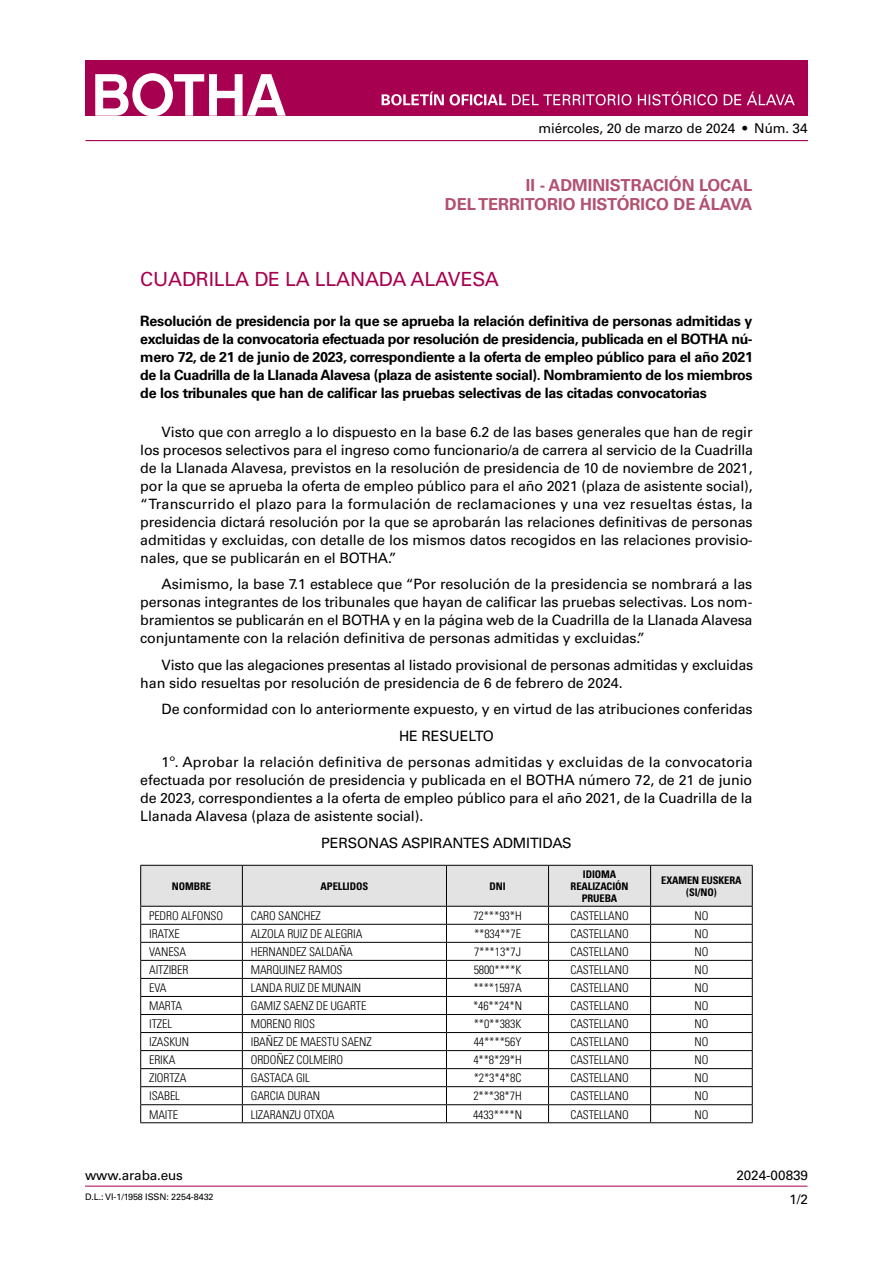
<style>
.page{position:relative;width:893px;height:1263px;background:#fff}
.page>*{position:absolute;margin:0;border:0;box-sizing:border-box;transform-origin:0 0}
._1_1_ANUNCIANTE_un_n{font:19.5px "Univers LT Std";letter-spacing:-.01em;color:#a80050}
._0_SECCION_II{font:700 16.5px/19.8px "Univers LT Std";color:#b25170;text-align:right}
._4_2_ROMAN_CENTRADO{font:14.25px/18px "Univers LT Std";letter-spacing:-.01em;color:#000;text-align:justify}
._2_SUMARIO{font:700 14.25px/18px "Univers LT Std";letter-spacing:-.02em;color:#000;text-align:justify}
.t1{font:13.5px "Univers LT Std";letter-spacing:-.01em;color:#000}
.CUERPO_TABLA_8_IZDA{font:300 condensed 12px "Univers LT Std";letter-spacing:-.01em;color:#000}
.CUERPO_TABLA_8_DCHA{font:300 condensed 12px "Univers LT Std";letter-spacing:-.01em;color:#000}
.CABECERA_TABLA_7_CEN{font:700 condensed 10.5px/12px "Univers LT Std";letter-spacing:-.01em;color:#000;text-align:center}
.t2{font:9px "Univers LT Std";letter-spacing:-.01em;color:#000}
</style>
<div class="page">
<hr style="left:85px;top:1186px;width:722px;height:1px;background:#a80050">
<div style="left:85px;top:60px;width:723px;height:55px;background:#a80050"></div>
<svg style="left:95px;top:73px;width:191px;height:43px"></svg>
<hr style="left:85px;top:140px;width:723px;height:1px;background:#a80050">
<svg style="left:382px;top:92px;width:413px;height:13px"></svg>
<svg style="left:140px;top:865px;width:613px;height:257px"></svg>
<hr style="left:140px;top:1122px;width:102px;height:1px;background:#000">
<hr style="left:242px;top:1122px;width:204px;height:1px;background:#000">
<hr style="left:446px;top:1122px;width:103px;height:1px;background:#000">
<hr style="left:549px;top:1122px;width:102px;height:1px;background:#000">
<hr style="left:651px;top:1122px;width:102px;height:1px;background:#000">
<p class="t1" style="left:538px;top:121px;width:271px">miércoles, 20 de marzo de 2024 • Núm. 34</p>
<p class="_0_SECCION_II" style="left:445px;top:175px;width:309px">II - ADMINISTRACIÓN LOCAL<br>DEL TERRITORIO HISTÓRICO DE ÁLAVA</p>
<p class="_1_1_ANUNCIANTE_un_n" style="left:140px;top:268px;width:360px">CUADRILLA DE LA LLANADA ALAVESA</p>
<p class="_2_SUMARIO" style="left:140px;top:312px;width:614px">Resolución de presidencia por la que se aprueba la relación definitiva de personas admitidas y excluidas de la convocatoria efectuada por resolución de presidencia, publicada en el BOTHA nú&shy;mero 72, de 21 de junio de 2023, correspondiente a la oferta de empleo público para el año 2021 de la Cuadrilla de la Llanada Alavesa (plaza de asistente social). Nombramiento de los miembros de los tribunales que han de calificar las pruebas selectivas de las citadas convocatorias</p>
<p class="_4_2_ROMAN_CENTRADO" style="left:140px;top:423px;width:614px;text-indent:21px">Visto que con arreglo a lo dispuesto en la base 6.2 de las bases generales que han de regir los procesos selectivos para el ingreso como funcionario/a de carrera al servicio de la Cuadrilla de la Llanada Alavesa, previstos en la resolución de presidencia de 10 de noviembre de 2021, por la que se aprueba la oferta de empleo público para el año 2021 (plaza de asistente social), “Transcurrido el plazo para la formulación de reclamaciones y una vez resueltas éstas, la presidencia dictará resolución por la que se aprobarán las relaciones definitivas de personas admitidas y excluidas, con detalle de los mismos datos recogidos en las relaciones provisio&shy;nales, que se publicarán en el BOTHA.”</p>
<p class="_4_2_ROMAN_CENTRADO" style="left:140px;top:575px;width:614px;text-indent:21px">Asimismo, la base 7.1 establece que “Por resolución de la presidencia se nombrará a las personas integrantes de los tribunales que hayan de calificar las pruebas selectivas. Los nom&shy;bramientos se publicarán en el BOTHA y en la página web de la Cuadrilla de la Llanada Alavesa conjuntamente con la relación definitiva de personas admitidas y excluidas.”</p>
<p class="_4_2_ROMAN_CENTRADO" style="left:140px;top:656px;width:614px;text-indent:21px">Visto que las alegaciones presentas al listado provisional de personas admitidas y excluidas han sido resueltas por resolución de presidencia de 6 de febrero de 2024.</p>
<p class="_4_2_ROMAN_CENTRADO" style="left:162px;top:700px;width:593px">De conformidad con lo anteriormente expuesto, y en virtud de las atribuciones conferidas</p>
<p class="_4_2_ROMAN_CENTRADO" style="left:399px;top:727px;width:96px">HE RESUELTO</p>
<p class="_4_2_ROMAN_CENTRADO" style="left:140px;top:753px;width:614px;text-indent:21px">1º. Aprobar la relación definitiva de personas admitidas y excluidas de la convocatoria efectuada por resolución de presidencia y publicada en el BOTHA número 72, de 21 de junio de 2023, correspondientes a la oferta de empleo público para el año 2021, de la Cuadrilla de la Llanada Alavesa (plaza de asistente social).</p>
<p class="_4_2_ROMAN_CENTRADO" style="left:321px;top:834px;width:252px">PERSONAS ASPIRANTES ADMITIDAS</p>
<p class="CABECERA_TABLA_7_CEN" style="left:172px;top:880px;width:41px">NOMBRE</p>
<p class="CABECERA_TABLA_7_CEN" style="left:321px;top:880px;width:49px">APELLIDOS</p>
<p class="CABECERA_TABLA_7_CEN" style="left:489px;top:880px;width:18px">DNI</p>
<p class="CABECERA_TABLA_7_CEN" style="left:571px;top:868px;width:59px">IDIOMA<br>REALIZACIÓN<br>PRUEBA</p>
<p class="CABECERA_TABLA_7_CEN" style="left:661px;top:874px;width:82px">EXAMEN EUSKERA (SI/NO)</p>
<p class="CUERPO_TABLA_8_IZDA" style="left:149px;top:908px;width:75px">PEDRO ALFONSO</p>
<p class="CUERPO_TABLA_8_IZDA" style="left:251px;top:908px;width:72px">CARO SANCHEZ</p>
<p class="CUERPO_TABLA_8_IZDA" style="left:473px;top:908px;width:50px">72***93*H</p>
<p class="CUERPO_TABLA_8_IZDA" style="left:570px;top:908px;width:60px">CASTELLANO</p>
<p class="CUERPO_TABLA_8_DCHA" style="left:694px;top:908px;width:15px">NO</p>
<p class="CUERPO_TABLA_8_IZDA" style="left:149px;top:927px;width:32px">IRATXE</p>
<p class="CUERPO_TABLA_8_IZDA" style="left:251px;top:927px;width:113px">ALZOLA RUIZ DE ALEGRIA</p>
<p class="CUERPO_TABLA_8_IZDA" style="left:474px;top:927px;width:48px">**834**7E</p>
<p class="CUERPO_TABLA_8_IZDA" style="left:570px;top:927px;width:60px">CASTELLANO</p>
<p class="CUERPO_TABLA_8_DCHA" style="left:694px;top:927px;width:15px">NO</p>
<p class="CUERPO_TABLA_8_IZDA" style="left:149px;top:945px;width:38px">VANESA</p>
<p class="CUERPO_TABLA_8_IZDA" style="left:251px;top:945px;width:104px">HERNANDEZ SALDAÑA</p>
<p class="CUERPO_TABLA_8_IZDA" style="left:474px;top:945px;width:48px">7***13*7J</p>
<p class="CUERPO_TABLA_8_IZDA" style="left:570px;top:945px;width:60px">CASTELLANO</p>
<p class="CUERPO_TABLA_8_DCHA" style="left:694px;top:945px;width:15px">NO</p>
<p class="CUERPO_TABLA_8_IZDA" style="left:149px;top:963px;width:41px">AITZIBER</p>
<p class="CUERPO_TABLA_8_IZDA" style="left:251px;top:963px;width:93px">MARQUINEZ RAMOS</p>
<p class="CUERPO_TABLA_8_IZDA" style="left:474px;top:963px;width:49px">5800****K</p>
<p class="CUERPO_TABLA_8_IZDA" style="left:570px;top:963px;width:60px">CASTELLANO</p>
<p class="CUERPO_TABLA_8_DCHA" style="left:694px;top:963px;width:15px">NO</p>
<p class="CUERPO_TABLA_8_IZDA" style="left:149px;top:981px;width:19px">EVA</p>
<p class="CUERPO_TABLA_8_IZDA" style="left:251px;top:981px;width:112px">LANDA RUIZ DE MUNAIN</p>
<p class="CUERPO_TABLA_8_IZDA" style="left:473px;top:981px;width:50px">****1597A</p>
<p class="CUERPO_TABLA_8_IZDA" style="left:570px;top:981px;width:60px">CASTELLANO</p>
<p class="CUERPO_TABLA_8_DCHA" style="left:694px;top:981px;width:15px">NO</p>
<p class="CUERPO_TABLA_8_IZDA" style="left:149px;top:999px;width:34px">MARTA</p>
<p class="CUERPO_TABLA_8_IZDA" style="left:251px;top:999px;width:117px">GAMIZ SAENZ DE UGARTE</p>
<p class="CUERPO_TABLA_8_IZDA" style="left:473px;top:999px;width:50px">*46**24*N</p>
<p class="CUERPO_TABLA_8_IZDA" style="left:570px;top:999px;width:60px">CASTELLANO</p>
<p class="CUERPO_TABLA_8_DCHA" style="left:694px;top:999px;width:15px">NO</p>
<p class="CUERPO_TABLA_8_IZDA" style="left:149px;top:1017px;width:24px">ITZEL</p>
<p class="CUERPO_TABLA_8_IZDA" style="left:251px;top:1017px;width:66px">MORENO RIOS</p>
<p class="CUERPO_TABLA_8_IZDA" style="left:474px;top:1017px;width:49px">**0**383K</p>
<p class="CUERPO_TABLA_8_IZDA" style="left:570px;top:1017px;width:60px">CASTELLANO</p>
<p class="CUERPO_TABLA_8_DCHA" style="left:694px;top:1017px;width:15px">NO</p>
<p class="CUERPO_TABLA_8_IZDA" style="left:149px;top:1035px;width:41px">IZASKUN</p>
<p class="CUERPO_TABLA_8_IZDA" style="left:251px;top:1035px;width:122px">IBAÑEZ DE MAESTU SAENZ</p>
<p class="CUERPO_TABLA_8_IZDA" style="left:474px;top:1035px;width:49px">44****56Y</p>
<p class="CUERPO_TABLA_8_IZDA" style="left:570px;top:1035px;width:60px">CASTELLANO</p>
<p class="CUERPO_TABLA_8_DCHA" style="left:694px;top:1035px;width:15px">NO</p>
<p class="CUERPO_TABLA_8_IZDA" style="left:149px;top:1053px;width:28px">ERIKA</p>
<p class="CUERPO_TABLA_8_IZDA" style="left:251px;top:1053px;width:94px">ORDOÑEZ COLMEIRO</p>
<p class="CUERPO_TABLA_8_IZDA" style="left:473px;top:1053px;width:50px">4**8*29*H</p>
<p class="CUERPO_TABLA_8_IZDA" style="left:570px;top:1053px;width:60px">CASTELLANO</p>
<p class="CUERPO_TABLA_8_DCHA" style="left:694px;top:1053px;width:15px">NO</p>
<p class="CUERPO_TABLA_8_IZDA" style="left:149px;top:1071px;width:39px">ZIORTZA</p>
<p class="CUERPO_TABLA_8_IZDA" style="left:251px;top:1071px;width:60px">GASTACA GIL</p>
<p class="CUERPO_TABLA_8_IZDA" style="left:474px;top:1071px;width:49px">*2*3*4*8C</p>
<p class="CUERPO_TABLA_8_IZDA" style="left:570px;top:1071px;width:60px">CASTELLANO</p>
<p class="CUERPO_TABLA_8_DCHA" style="left:694px;top:1071px;width:15px">NO</p>
<p class="CUERPO_TABLA_8_IZDA" style="left:149px;top:1089px;width:32px">ISABEL</p>
<p class="CUERPO_TABLA_8_IZDA" style="left:251px;top:1089px;width:71px">GARCIA DURAN</p>
<p class="CUERPO_TABLA_8_IZDA" style="left:473px;top:1089px;width:50px">2***38*7H</p>
<p class="CUERPO_TABLA_8_IZDA" style="left:570px;top:1089px;width:60px">CASTELLANO</p>
<p class="CUERPO_TABLA_8_DCHA" style="left:694px;top:1089px;width:15px">NO</p>
<p class="CUERPO_TABLA_8_IZDA" style="left:149px;top:1107px;width:30px">MAITE</p>
<p class="CUERPO_TABLA_8_IZDA" style="left:251px;top:1107px;width:85px">LIZARANZU OTXOA</p>
<p class="CUERPO_TABLA_8_IZDA" style="left:473px;top:1107px;width:50px">4433****N</p>
<p class="CUERPO_TABLA_8_IZDA" style="left:570px;top:1107px;width:60px">CASTELLANO</p>
<p class="CUERPO_TABLA_8_DCHA" style="left:694px;top:1107px;width:15px">NO</p>
<p class="t1" style="left:85px;top:1167px;width:99px">www.araba.eus</p>
<p class="t2" style="left:85px;top:1192px;width:130px">D.L.: VI-1/1958 ISSN: 2254-8432</p>
<p class="t1" style="left:736px;top:1167px;width:73px">2024-00839</p>
<p class="t1" style="left:789px;top:1191px;width:20px">1/2</p>
</div>
